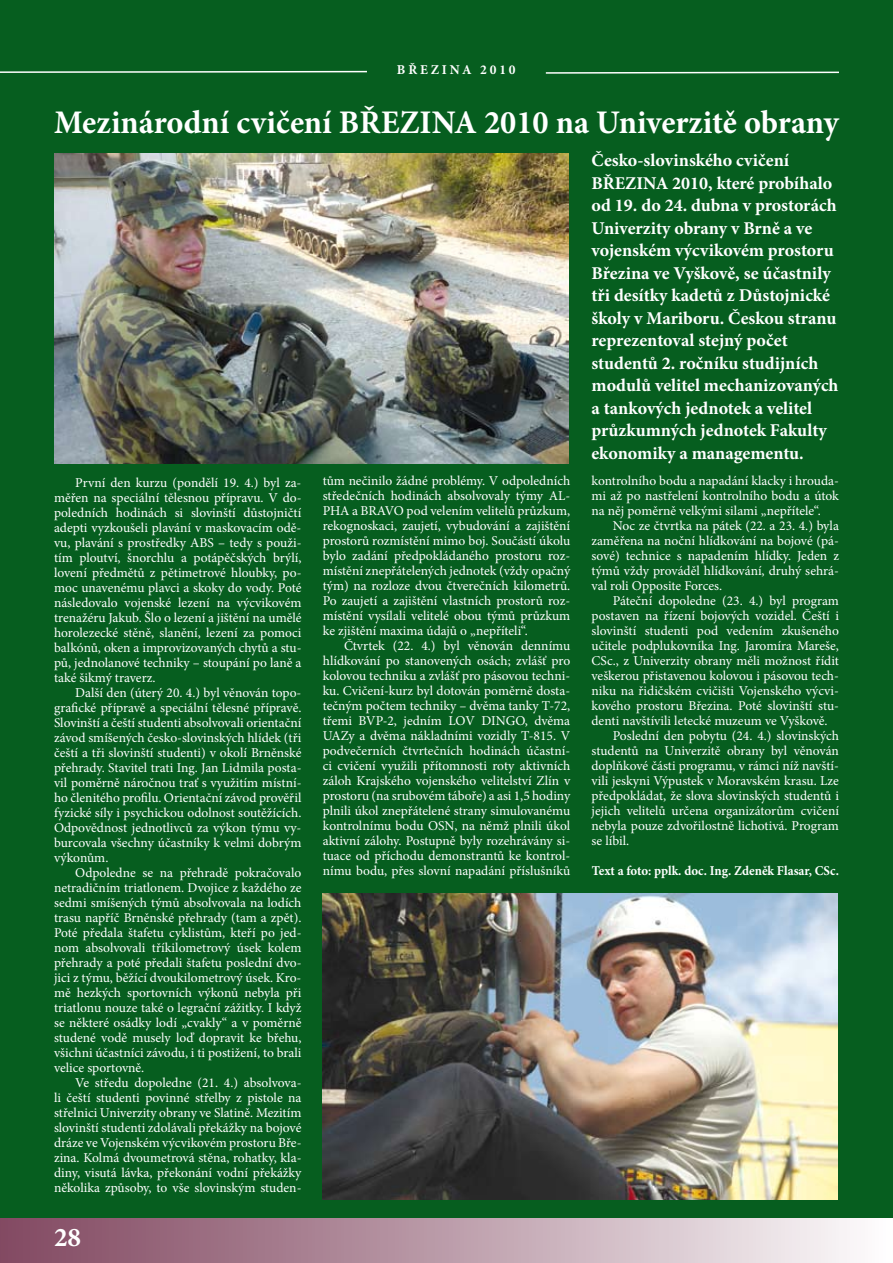
<style>
.page{position:relative;width:893px;height:1263px;background:#fff}
.page>*{position:absolute;margin:0;border:0;box-sizing:border-box;transform-origin:0 0}
.t1{font:700 33px "Minion Pro";color:#fff}
.t2{font:700 27px "Minion Pro";color:#fff}
.t3{font:700 18px/22.5px "Minion Pro";color:#fff}
.t4{font:13.5px/15px "Minion Pro";color:#fff;text-align:justify}
.t5{font:700 13.5px "Minion Pro";letter-spacing:.005em;color:#fff;scale:.95 1}
.t6{font:700 13.5px "Minion Pro";letter-spacing:.21em;color:#fff}
</style>
<div class="page">
<div style="left:0;top:0;width:893px;height:1232px;background:#065e1f"></div>
<div style="left:0;top:1219px;width:893px;height:44px;background:linear-gradient(to right,#7f445d,#fcfafb)"></div>
<svg style="left:0;top:70px;width:367px;height:3px"></svg>
<svg style="left:545px;top:71px;width:294px;height:3px"></svg>
<img style="left:54px;top:153px;width:514px;height:310px">
<img style="left:323px;top:893px;width:514px;height:306px">
<p class="t6" style="left:397px;top:60px;width:120px">BŘEZINA 2010</p>
<h1 class="t1" style="left:54px;top:99px;width:786px">Mezinárodní cvičení BŘEZINA 2010 na Univerzitě obrany</h1>
<p class="t3" style="left:591px;top:149px;width:248px">Česko-slovinského cvičení<br>BŘEZINA 2010, které probíhalo od 19. do 24. dubna v prostorách<br>Univerzity obrany v Brně a ve vojenském výcvikovém prostoru<br>Březina ve Vyškově, se účastnily tři desítky kadetů z Důstojnické školy v Mariboru. Českou stranu reprezentoval stejný počet studentů 2. ročníku studijních modulů velitel mechanizovaných a tankových jednotek a velitel průzkumných jednotek Fakulty ekonomiky a managementu.</p>
<p class="t4" style="left:54px;top:475px;width:249px;text-indent:21px">První den kurzu (pondělí 19. 4.) byl za&shy;měřen na speciální tělesnou přípravu. V do&shy;poledních hodinách si slovinští důstojničtí adepti vyzkoušeli plavání v maskovacím odě&shy;vu, plavání s prostředky ABS – tedy s použi&shy;tím ploutví, šnorchlu a potápěčských brýlí, lovení předmětů z pětimetrové hloubky, po&shy;moc unavenému plavci a skoky do vody. Poté následovalo vojenské lezení na výcvikovém trenažéru Jakub. Šlo o lezení a jištění na umělé horolezecké stěně, slanění, lezení za pomoci balkónů, oken a improvizovaných chytů a stu&shy;pů, jednolanové techniky – stoupání po laně a také šikmý traverz.</p>
<p class="t4" style="left:54px;top:685px;width:249px;text-indent:21px">Další den (úterý 20. 4.) byl věnován topo&shy;grafické přípravě a speciální tělesné přípravě.<br>Slovinští a čeští studenti absolvovali orientační závod smíšených česko-slovinských hlídek (tři čeští a tři slovinští studenti) v okolí Brněnské přehrady. Stavitel trati Ing. Jan Lidmila posta&shy;vil poměrně náročnou trať s využitím místní&shy;ho členitého profilu. Orientační závod prověřil fyzické síly i psychickou odolnost soutěžících.<br>Odpovědnost jednotlivců za výkon týmu vy&shy;burcovala všechny účastníky k velmi dobrým výkonům.</p>
<p class="t4" style="left:54px;top:865px;width:249px;text-indent:21px">Odpoledne se na přehradě pokračovalo netradičním triatlonem. Dvojice z každého ze sedmi smíšených týmů absolvovala na lodích trasu napříč Brněnské přehrady (tam a zpět).<br>Poté předala štafetu cyklistům, kteří po jed&shy;nom absolvovali tříkilometrový úsek kolem přehrady a poté předali štafetu poslední dvo&shy;jici z týmu, běžící dvoukilometrový úsek. Kro&shy;mě hezkých sportovních výkonů nebyla při triatlonu nouze také o legrační zážitky. I když se některé osádky lodí „cvakly“ a v poměrně studené vodě musely loď dopravit ke břehu, všichni účastníci závodu, i ti postižení, to brali velice sportovně.</p>
<p class="t4" style="left:54px;top:1075px;width:249px;text-indent:21px">Ve středu dopoledne (21. 4.) absolvova&shy;li čeští studenti povinné střelby z pistole na střelnici Univerzity obrany ve Slatině. Mezitím slovinští studenti zdolávali překážky na bojové dráze ve Vojenském výcvikovém prostoru Bře&shy;zina. Kolmá dvoumetrová stěna, rohatky, kla&shy;diny, visutá lávka, překonání vodní překážky několika způsoby, to vše slovinským studen-</p>
<p class="t4" style="left:591px;top:473px;width:249px">kontrolního bodu a napadání klacky i hrouda&shy;mi až po nastřelení kontrolního bodu a útok na něj poměrně velkými silami „nepřítele“.</p>
<p class="t4" style="left:591px;top:518px;width:249px;text-indent:21px">Noc ze čtvrtka na pátek (22. a 23. 4.) byla zaměřena na noční hlídkování na bojové (pá&shy;sové) technice s napadením hlídky. Jeden z týmů vždy prováděl hlídkování, druhý sehrá&shy;val roli Opposite Forces.</p>
<p class="t4" style="left:613px;top:593px;width:228px">Páteční dopoledne (23. 4.) byl program</p>
<p class="t4" style="left:591px;top:608px;width:249px">postaven na řízení bojových vozidel. Čeští i</p>
<p class="t4" style="left:591px;top:623px;width:249px">slovinští studenti pod vedením zkušeného</p>
<p class="t4" style="left:591px;top:638px;width:249px">učitele podplukovníka Ing. Jaromíra Mareše,</p>
<p class="t4" style="left:591px;top:653px;width:249px">CSc., z Univerzity obrany měli možnost řídit</p>
<p class="t4" style="left:591px;top:668px;width:249px">veškerou přistavenou kolovou i pásovou tech-</p>
<p class="t4" style="left:591px;top:683px;width:249px">niku na řidičském cvičišti Vojenského výcvi-</p>
<p class="t4" style="left:591px;top:698px;width:249px">kového prostoru Březina. Poté slovinští stu-</p>
<p class="t4" style="left:591px;top:713px;width:238px">denti navštívili letecké muzeum ve Vyškově.</p>
<p class="t4" style="left:613px;top:728px;width:228px">Poslední den pobytu (24. 4.) slovinských</p>
<p class="t4" style="left:591px;top:743px;width:249px">studentů na Univerzitě obrany byl věnován</p>
<p class="t4" style="left:591px;top:758px;width:249px">doplňkové části programu, v rámci níž navští-</p>
<p class="t4" style="left:591px;top:773px;width:249px">vili jeskyni Výpustek v Moravském krasu. Lze</p>
<p class="t4" style="left:591px;top:788px;width:249px">předpokládat, že slova slovinských studentů i</p>
<p class="t4" style="left:591px;top:803px;width:249px">jejich velitelů určena organizátorům cvičení</p>
<p class="t4" style="left:591px;top:818px;width:249px">nebyla pouze zdvořilostně lichotivá. Program</p>
<p class="t4" style="left:591px;top:833px;width:39px">se líbil.</p>
<p class="t5" style="left:592px;top:861px;width:262px">Text a foto: pplk. doc. Ing. Zdeněk Flasar, CSc.</p>
<p class="t4" style="left:323px;top:473px;width:249px">tům nečinilo žádné problémy. V odpoledních středečních hodinách absolvovaly týmy AL-PHA a BRAVO pod velením velitelů průzkum, rekognoskaci, zaujetí, vybudování a zajištění prostorů rozmístění mimo boj. Součástí úkolu bylo zadání předpokládaného prostoru roz&shy;místění znepřátelených jednotek (vždy opačný tým) na rozloze dvou čtverečních kilometrů.<br>Po zaujetí a zajištění vlastních prostorů roz&shy;místění vysílali velitelé obou týmů průzkum ke zjištění maxima údajů o „nepříteli“.</p>
<p class="t4" style="left:323px;top:638px;width:249px;text-indent:21px">Čtvrtek (22. 4.) byl věnován dennímu hlídkování po stanovených osách; zvlášť pro kolovou techniku a zvlášť pro pásovou techni&shy;ku. Cvičení-kurz byl dotován poměrně dosta&shy;tečným počtem techniky – dvěma tanky T-72, třemi BVP-2, jedním LOV DINGO, dvěma UAZy a dvěma nákladními vozidly T-815. V podvečerních čtvrtečních hodinách účastní&shy;ci cvičení využili přítomnosti roty aktivních záloh Krajského vojenského velitelství Zlín v prostoru (na srubovém táboře) a asi 1,5 hodiny plnili úkol znepřátelené strany simulovanému kontrolnímu bodu OSN, na němž plnili úkol aktivní zálohy. Postupně byly rozehrávány si&shy;tuace od příchodu demonstrantů ke kontrol&shy;nímu bodu, přes slovní napadání příslušníků</p>
<h2 class="t2" style="left:54px;top:1218px;width:28px">28</h2>
</div>
